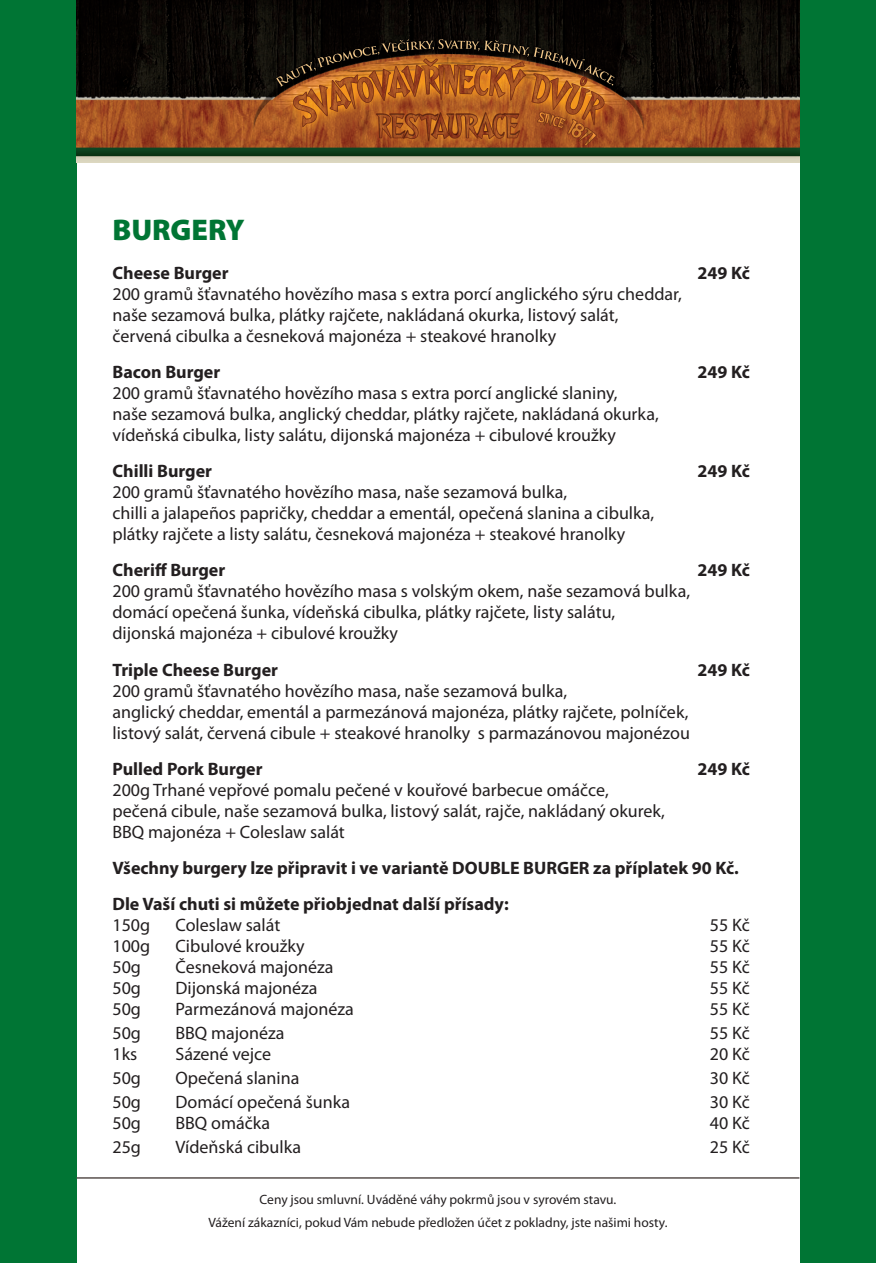
<style>
.page{position:relative;width:876px;height:1263px;background:#007534}
.page>*{position:absolute;margin:0;border:0;box-sizing:border-box;transform-origin:0 0}
.základní_písmo{font:900 30px "Myriad Pro";color:#007534}
.základní_písmo-2{font:18px/21px "Myriad Pro";color:#231f20}
.základní_písmo-3{font:700 18px "Myriad Pro";color:#231f20}
.základní_písmo-4{font:13.5px "Myriad Pro";color:#231f20}
</style>
<div class="page">
<div style="left:77px;top:130px;width:722px;height:1133px;background:#fff"></div>
<img style="left:77px;top:0;width:722px;height:163px">
<hr style="left:77px;top:1177px;width:722px;height:2px;background:#59504e">
<p class="základní_písmo" style="left:112px;top:213px;width:134px">BURGERY</p>
<p class="základní_písmo-3" style="left:112px;top:263px;width:118px">Cheese Burger</p>
<p class="základní_písmo-3" style="left:698px;top:263px;width:54px">249 Kč</p>
<p class="základní_písmo-2" style="left:112px;top:284px;width:571px">200 gramů šťavnatého hovězího masa s extra porcí anglického sýru cheddar, naše sezamová bulka, plátky rajčete, nakládaná okurka, listový salát, červená cibulka a česneková majonéza + steakové hranolky</p>
<p class="základní_písmo-3" style="left:112px;top:362px;width:109px">Bacon Burger</p>
<p class="základní_písmo-3" style="left:698px;top:362px;width:54px">249 Kč</p>
<p class="základní_písmo-2" style="left:112px;top:383px;width:548px">200 gramů šťavnatého hovězího masa s extra porcí anglické slaniny,<br>naše sezamová bulka, anglický cheddar, plátky rajčete, nakládaná okurka, vídeňská cibulka, listy salátu, dijonská majonéza + cibulové kroužky</p>
<p class="základní_písmo-3" style="left:112px;top:461px;width:101px">Chilli Burger</p>
<p class="základní_písmo-3" style="left:698px;top:461px;width:54px">249 Kč</p>
<p class="základní_písmo-2" style="left:112px;top:482px;width:543px">200 gramů šťavnatého hovězího masa, naše sezamová bulka,<br>chilli a jalapeños papričky, cheddar a ementál, opečená slanina a cibulka, plátky rajčete a listy salátu, česneková majonéza + steakové hranolky</p>
<p class="základní_písmo-3" style="left:112px;top:560px;width:114px">Cheriff Burger</p>
<p class="základní_písmo-3" style="left:698px;top:560px;width:54px">249 Kč</p>
<p class="základní_písmo-2" style="left:112px;top:581px;width:579px">200 gramů šťavnatého hovězího masa s volským okem, naše sezamová bulka, domácí opečená šunka, vídeňská cibulka, plátky rajčete, listy salátu,<br>dijonská majonéza + cibulové kroužky</p>
<p class="základní_písmo-3" style="left:112px;top:659px;width:167px">Triple Cheese Burger</p>
<p class="základní_písmo-3" style="left:698px;top:659px;width:54px">249 Kč</p>
<p class="základní_písmo-2" style="left:112px;top:680px;width:579px">200 gramů šťavnatého hovězího masa, naše sezamová bulka,<br>anglický cheddar, ementál a parmezánová majonéza, plátky rajčete, polníček, listový salát, červená cibule + steakové hranolky s parmazánovou majonézou</p>
<p class="základní_písmo-3" style="left:112px;top:758px;width:152px">Pulled Pork Burger</p>
<p class="základní_písmo-3" style="left:698px;top:758px;width:54px">249 Kč</p>
<p class="základní_písmo-2" style="left:112px;top:779px;width:554px">200g Trhané vepřové pomalu pečené v kouřové barbecue omáčce, pečená cibule, naše sezamová bulka, listový salát, rajče, nakládaný okurek,<br>BBQ majonéza + Coleslaw salát</p>
<p class="základní_písmo-3" style="left:112px;top:857px;width:628px">Všechny burgery lze připravit i ve variantě DOUBLE BURGER za příplatek 90 Kč.</p>
<p class="základní_písmo-3" style="left:112px;top:893px;width:398px">Dle Vaší chuti si můžete přiobjednat další přísady:</p>
<p class="základní_písmo-2" style="left:112px;top:914px;width:39px">150g</p>
<p class="základní_písmo-2" style="left:175px;top:914px;width:106px">Coleslaw salát</p>
<p class="základní_písmo-2" style="left:710px;top:914px;width:42px">55 Kč</p>
<p class="základní_písmo-2" style="left:112px;top:935px;width:39px">100g</p>
<p class="základní_písmo-2" style="left:175px;top:935px;width:131px">Cibulové kroužky</p>
<p class="základní_písmo-2" style="left:710px;top:935px;width:42px">55 Kč</p>
<p class="základní_písmo-2" style="left:112px;top:956px;width:30px">50g</p>
<p class="základní_písmo-2" style="left:175px;top:956px;width:160px">Česneková majonéza</p>
<p class="základní_písmo-2" style="left:710px;top:956px;width:42px">55 Kč</p>
<p class="základní_písmo-2" style="left:112px;top:977px;width:30px">50g</p>
<p class="základní_písmo-2" style="left:175px;top:977px;width:144px">Dijonská majonéza</p>
<p class="základní_písmo-2" style="left:710px;top:977px;width:42px">55 Kč</p>
<p class="základní_písmo-2" style="left:112px;top:998px;width:30px">50g</p>
<p class="základní_písmo-2" style="left:175px;top:998px;width:180px">Parmezánová majonéza</p>
<p class="základní_písmo-2" style="left:710px;top:998px;width:42px">55 Kč</p>
<p class="základní_písmo-2" style="left:112px;top:1022px;width:30px">50g</p>
<p class="základní_písmo-2" style="left:175px;top:1022px;width:111px">BBQ majonéza</p>
<p class="základní_písmo-2" style="left:710px;top:1022px;width:42px">55 Kč</p>
<p class="základní_písmo-2" style="left:112px;top:1043px;width:26px">1ks</p>
<p class="základní_písmo-2" style="left:175px;top:1043px;width:97px">Sázené vejce</p>
<p class="základní_písmo-2" style="left:710px;top:1043px;width:42px">20 Kč</p>
<p class="základní_písmo-2" style="left:112px;top:1067px;width:30px">50g</p>
<p class="základní_písmo-2" style="left:175px;top:1067px;width:126px">Opečená slanina</p>
<p class="základní_písmo-2" style="left:710px;top:1067px;width:42px">30 Kč</p>
<p class="základní_písmo-2" style="left:112px;top:1091px;width:30px">50g</p>
<p class="základní_písmo-2" style="left:175px;top:1091px;width:176px">Domácí opečená šunka</p>
<p class="základní_písmo-2" style="left:710px;top:1091px;width:42px">30 Kč</p>
<p class="základní_písmo-2" style="left:112px;top:1112px;width:30px">50g</p>
<p class="základní_písmo-2" style="left:175px;top:1112px;width:96px">BBQ omáčka</p>
<p class="základní_písmo-2" style="left:710px;top:1112px;width:42px">40 Kč</p>
<p class="základní_písmo-2" style="left:112px;top:1136px;width:30px">25g</p>
<p class="základní_písmo-2" style="left:175px;top:1136px;width:127px">Vídeňská cibulka</p>
<p class="základní_písmo-2" style="left:710px;top:1136px;width:42px">25 Kč</p>
<p class="základní_písmo-4" style="left:260px;top:1192px;width:358px">Ceny jsou smluvní. Uváděné váhy pokrmů jsou v syrovém stavu.</p>
<p class="základní_písmo-4" style="left:209px;top:1215px;width:460px">Vážení zákazníci, pokud Vám nebude předložen účet z pokladny, jste našimi hosty.</p>
</div>
